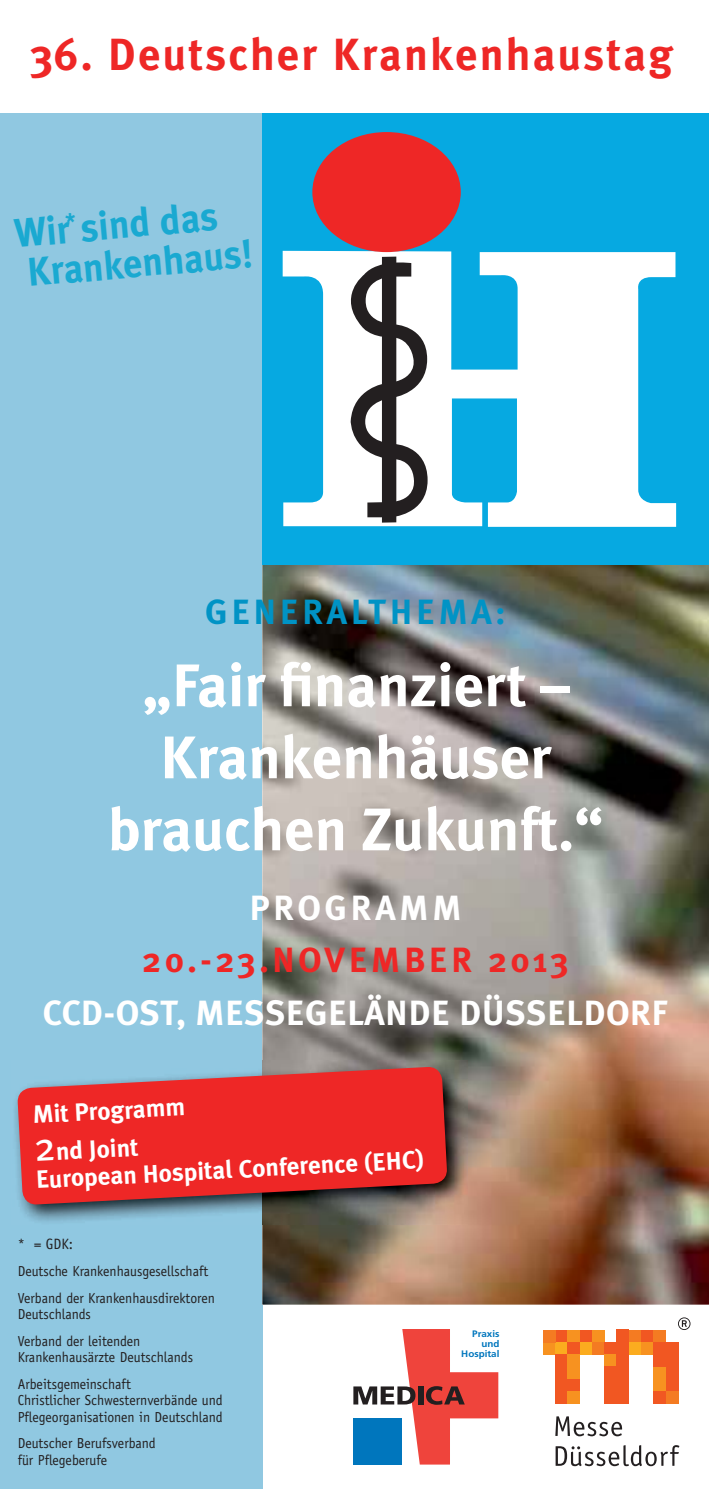
<style>
.page{position:relative;width:709px;height:1489px;background:#fff}
.page>*{position:absolute;margin:0;border:0;box-sizing:border-box;transform-origin:0 0}
.t1{font:700 60px/72px "Meta Plus";color:#fff;text-align:center}
.t2{font:700 45px "Meta Plus";letter-spacing:.05em;color:#ee2726}
.t3{font:700 40px/40px "Meta Plus";color:#1aa9d1;scale:.95 1}
.t4{font:700 35px "Meta Plus";letter-spacing:.01em;color:#fff}
.t5{font:700 35px "Meta Plus";letter-spacing:.1em;color:#ee2726}
.t6{font:700 35px "Meta Plus";letter-spacing:.1em;color:#0093c5}
.t7{font:700 35px "Meta Plus";letter-spacing:.1em;color:#fff}
.t8{font:700 25px/37.5px "Meta Plus";color:#fff}
.t9{font:15px "Officina Sans";color:#231f20;scale:.95 1}
.t10{font:14.5px/27px "Officina Sans";color:#231f20;scale:.95 1}
.t11{font:700 9.5px/9.8px "Frutiger";color:#0076bd;text-align:right;scale:1.05 1}
.s1{font-weight:400;font-size:40px}
</style>
<div class="page">
<div style="left:0;top:113px;width:262px;height:1375px;background:#90c8e1"></div>
<img style="left:262px;top:565px;width:447px;height:739px">
<svg style="left:555px;top:1445px;width:124px;height:20px"></svg>
<svg style="left:555px;top:1416px;width:67px;height:20px"></svg>
<div style="left:543px;top:1342px;width:12px;height:12px;background:#f79220"></div>
<div style="left:555px;top:1329px;width:13px;height:13px;background:#f15722"></div>
<div style="left:555px;top:1342px;width:13px;height:12px;background:#fbac1f"></div>
<div style="left:568px;top:1329px;width:12px;height:13px;background:#f79220"></div>
<div style="left:568px;top:1342px;width:12px;height:12px;background:#f15722"></div>
<div style="left:580px;top:1329px;width:12px;height:13px;background:#f15722"></div>
<div style="left:580px;top:1342px;width:12px;height:12px;background:#fbac1f"></div>
<div style="left:592px;top:1329px;width:12px;height:13px;background:#f79220"></div>
<div style="left:592px;top:1342px;width:12px;height:12px;background:#f47b22"></div>
<div style="left:629px;top:1329px;width:12px;height:13px;background:#f47b22"></div>
<div style="left:629px;top:1342px;width:12px;height:12px;background:#fbac1f"></div>
<div style="left:641px;top:1329px;width:12px;height:13px;background:#f15722"></div>
<div style="left:641px;top:1342px;width:12px;height:12px;background:#f79220"></div>
<div style="left:653px;top:1329px;width:13px;height:13px;background:#f47b22"></div>
<div style="left:653px;top:1342px;width:13px;height:24px;background:#f15722"></div>
<div style="left:666px;top:1342px;width:12px;height:49px;background:#f15722"></div>
<div style="left:555px;top:1354px;width:13px;height:49px;background:#f15722"></div>
<div style="left:568px;top:1354px;width:12px;height:25px;background:#f79220"></div>
<div style="left:568px;top:1379px;width:12px;height:12px;background:#f15722"></div>
<div style="left:568px;top:1391px;width:12px;height:12px;background:#f79220"></div>
<div style="left:653px;top:1366px;width:13px;height:25px;background:#f79220"></div>
<div style="left:666px;top:1391px;width:12px;height:12px;background:#f47b22"></div>
<div style="left:543px;top:1329px;width:12px;height:13px;background:#f47b22"></div>
<div style="left:604px;top:1342px;width:13px;height:12px;background:#f15722"></div>
<div style="left:604px;top:1354px;width:13px;height:12px;background:#f79220"></div>
<div style="left:604px;top:1366px;width:13px;height:37px;background:#f15722"></div>
<div style="left:617px;top:1329px;width:12px;height:74px;background:#f15722"></div>
<div style="left:653px;top:1391px;width:13px;height:12px;background:#f15722"></div>
<svg style="left:678px;top:1317px;width:12px;height:12px"></svg>
<div style="left:262px;top:113px;width:440px;height:452px;background:#06a9e1"></div>
<svg style="left:283px;top:251px;width:393px;height:276px;fill:#fff"></svg>
<div style="left:382px;top:256px;width:14px;height:266px;background:#231f20"></div>
<svg style="left:336px;top:258px;width:91px;height:259px"></svg>
<div style="left:312px;top:132px;width:149px;height:120px;background:#ee2726;border-radius:50%"></div>
<svg style="left:353px;top:1329px;width:145px;height:135px"></svg>
<img style="left:15px;top:1060px;width:452px;height:164px">
<svg style="left:17px;top:1066px;width:430px;height:139px;background:#d63637"></svg>
<h2 class="t2" style="left:31px;top:33px;width:643px">36. Deutscher Krankenhaustag</h2>
<h3 class="t3" style="left:13px;top:216px;width:250px;rotate:-5deg">Wir<sup>*</sup> sind das<br>Krankenhaus!</h3>
<h3 class="t6" style="left:205px;top:595px;width:302px">GENERALTHEMA:</h3>
<h1 class="t1" style="left:108px;top:652px;width:497px">„Fair finanziert –<br>Krankenhäuser brauchen Zukunft.“</h1>
<h3 class="t7" style="left:249px;top:890px;width:214px">PROGRAMM</h3>
<h3 class="t5" style="left:142px;top:943px;width:428px">20.-23.NOVEMBER 2013</h3>
<h3 class="t4" style="left:43px;top:996px;width:627px">CCD-OST, MESSEGELÄNDE DÜSSELDORF</h3>
<h3 class="t8" style="left:32px;top:1097px;width:154px;rotate:-3deg">Mit Programm<br><span class="s1">2</span>nd Joint</h3>
<h3 class="t8" style="left:35px;top:1162px;width:390px;rotate:-3deg">European Hospital Conference (EHC)</h3>
<p class="t9" style="left:18px;top:1237px;width:60px">* = GDK:</p>
<p class="t10" style="left:18px;top:1258px;width:209px">Deutsche Krankenhausgesellschaft<br>Verband der Krankenhausdirektoren</p>
<p class="t10" style="left:18px;top:1301px;width:131px">Deutschlands<br>Verband der leitenden</p>
<p class="t10" style="left:18px;top:1344px;width:186px">Krankenhausärzte Deutschlands<br>Arbeitsgemeinschaft</p>
<p class="t10" style="left:18px;top:1393px;width:217px;line-height:16.2px">Christlicher Schwestern verbände und<br>Pflege organisationen in Deutschland</p>
<p class="t10" style="left:18px;top:1436px;width:147px;line-height:16.2px">Deutscher Berufsverband für Pflegeberufe</p>
<p class="t11" style="left:461px;top:1329px;width:38px">Praxis und<br>Hospital</p>
</div>
